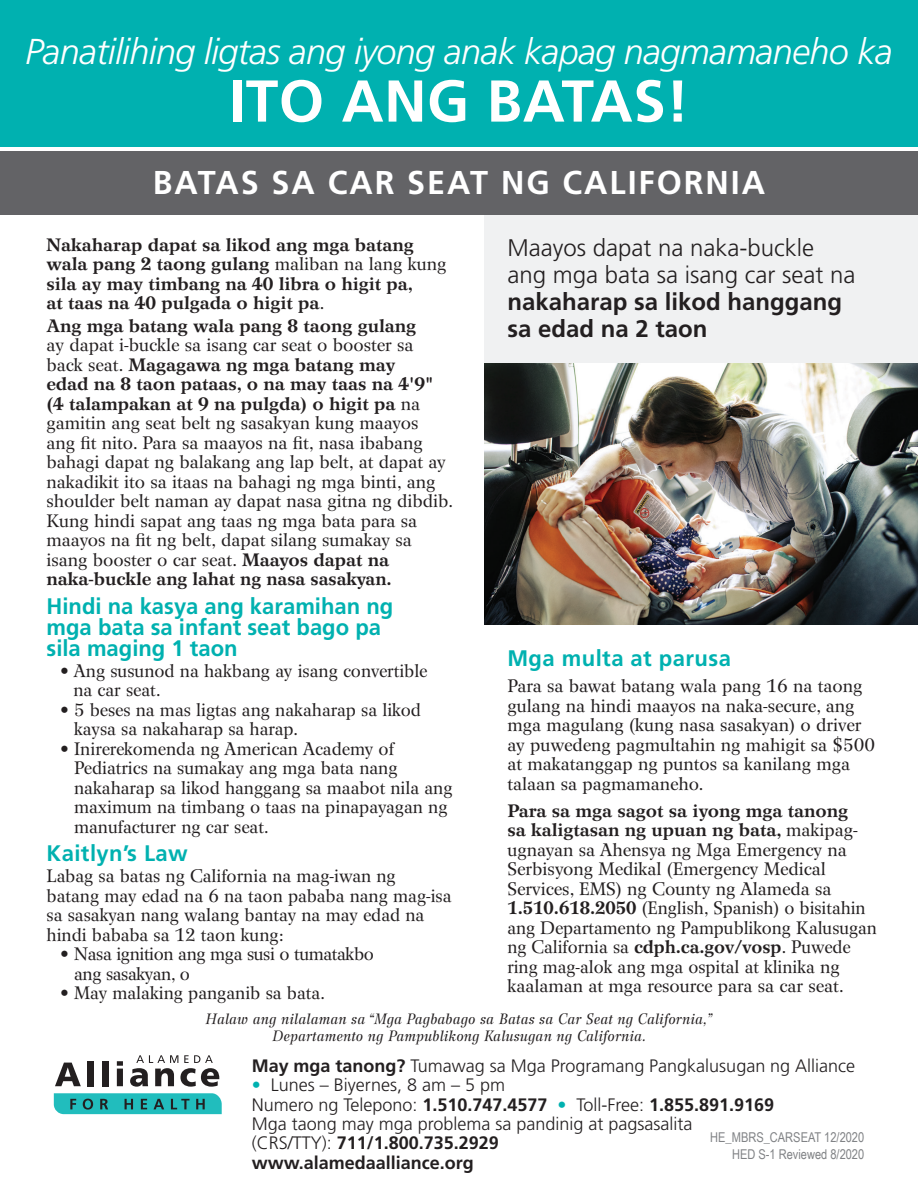
<style>
.page{position:relative;width:918px;height:1188px;background:#fff}
.page>*{position:absolute;margin:0;border:0;box-sizing:border-box;transform-origin:0 0}
.t1{font:700 58.95px "Frutiger";letter-spacing:.01em;color:#fff}
.t2{font:italic 43.05px/54.4px "Wilke";letter-spacing:.01em;color:#fff;text-align:right}
.t3{font:italic 300 36px "Frutiger";letter-spacing:-.02em;color:#fff}
.t4{font:700 36px "Frutiger";color:#fff}
.t5{font:700 33px "Frutiger";letter-spacing:.06em;color:#fff}
.t6{font:300 24px/27px "Frutiger";color:#231f20}
.t7{font:700 24px/27px "Frutiger";color:#231f20}
.t8{font:700 22.5px/21px "Frutiger";color:#00b1b0}
.t9{font:700 22.5px "Frutiger";letter-spacing:.02em;color:#00b1b0}
.t10{font:18px/19.5px "Wilke";color:#231f20}
.t11{font:300 18px/19.5px "Frutiger";color:#231f20}
.t12{font:700 18px/19.5px "Wilke";color:#231f20}
.t13{font:18px/19.5px "Wilke";letter-spacing:-.02em;color:#231f20}
.t14{font:italic 15px/16.5px "Wilke";color:#231f20;text-align:center}
.t15{font:13.5px/16.5px "Arial Narrow";color:#808285;text-align:right}
.s1{font-family:"Frutiger";font-weight:900;font-style:normal}
.s2{font-weight:400}
.s3{font-weight:700}
.s4{color:#00b1b0}
</style>
<div class="page">
<div style="left:0;top:0;width:918px;height:147px;background:#00b1b0"></div>
<div style="left:0;top:152px;width:918px;height:63px;background:#636366"></div>
<div style="left:484px;top:215px;width:434px;height:207px;background:#f0f1f2"></div>
<svg style="left:55px;top:1063px;width:26px;height:23px"></svg>
<div style="left:87px;top:1061px;width:6px;height:25px;background:#231f20"></div>
<div style="left:102px;top:1061px;width:6px;height:25px;background:#231f20"></div>
<svg style="left:117px;top:1061px;width:6px;height:25px"></svg>
<svg style="left:54px;top:1093px;width:168px;height:21px;background:#27acac"></svg>
<svg style="left:130px;top:1055px;width:89px;height:32px"></svg>
<img style="left:484px;top:364px;width:434px;height:260px">
<h3 class="t3" style="left:25px;top:31px;width:869px">Panatilihing ligtas ang iyong anak kapag nagmamaneho ka</h3>
<h1 class="t1" style="left:229px;top:66px;width:462px">ITO ANG BATAS!</h1>
<h2 class="t2" style="left:56px;top:40px;width:674px">Gusto naming maging <span class="s1">Malusog at<br>Ligtas</span> ka at ang iyong sanggol</h2>
<h3 class="t4" style="left:377px;top:164px;width:174px">Safe Sleep</h3>
<h3 class="t5" style="left:153px;top:163px;width:614px">BATAS SA CAR SEAT NG CALIFORNIA</h3>
<p class="t12" style="left:47px;top:235px;width:401px">Nakaharap dapat sa likod ang mga batang wala pang 2 taong gulang <span class="s2">maliban na lang kung </span>sila ay may timbang na 40 libra o higit pa,<br>at taas na 40 pulgada o higit pa<span class="s2">.</span></p>
<p class="t12" style="left:47px;top:316px;width:371px">Ang mga batang wala pang 8 taong gulang</p>
<p class="t10" style="left:47px;top:336px;width:408px">ay dapat i-buckle sa isang car seat o booster sa back seat. <span class="s3">Magagawa ng mga batang may<br>edad na 8 taon pataas, o na may taas na 4'9" (4 talampakan at 9 na pulgda) o higit pa</span> na gamitin ang seat belt ng sasakyan kung maayos<br>ang fit nito. Para sa maayos na fit, nasa ibabang bahagi dapat ng balakang ang lap belt, at dapat ay nakadikit ito sa itaas na bahagi ng mga binti, ang shoulder belt naman ay dapat nasa gitna ng dibdib.<br>Kung hindi sapat ang taas ng mga bata para sa maayos na fit ng belt, dapat silang sumakay sa isang booster o car seat. <span class="s3">Maayos dapat na naka-buckle ang lahat ng nasa sasakyan.</span></p>
<p class="t8" style="left:47px;top:595px;width:348px">Hindi na kasya ang karamihan ng mga bata sa infant seat bago pa sila maging 1 taon</p>
<p class="t10" style="left:73px;top:661px;width:356px;text-indent:-13px">• Ang susunod na hakbang ay isang convertible na car seat.</p>
<p class="t10" style="left:74px;top:700px;width:348px;text-indent:-14px">• 5 beses na mas ligtas ang nakaharap sa likod kaysa sa nakaharap sa harap.</p>
<p class="t10" style="left:74px;top:739px;width:380px;text-indent:-14px">• Inirerekomenda ng American Academy of Pediatrics na sumakay ang mga bata nang nakaharap sa likod hanggang sa maabot nila ang maximum na timbang o taas na pinapayagan ng manufacturer ng car seat.</p>
<p class="t9" style="left:47px;top:840px;width:143px">Kaitlyn’s Law</p>
<p class="t10" style="left:47px;top:867px;width:407px">Labag sa batas ng California na mag-iwan ng batang may edad na 6 na taon pababa nang mag-isa sa sasakyan nang walang bantay na may edad na hindi bababa sa 12 taon kung:</p>
<p class="t13" style="left:74px;top:945px;width:301px;text-indent:-14px">• Nasa ignition ang mga susi o tumatakbo ang sasakyan, o</p>
<p class="t10" style="left:60px;top:984px;width:267px">• May malaking panganib sa bata.</p>
<h3 class="t6" style="left:507px;top:234px;width:350px">Maayos dapat na naka-buckle ang mga bata sa isang car seat na</h3>
<h3 class="t7" style="left:507px;top:288px;width:336px">nakaharap sa likod hanggang sa edad na 2 taon</h3>
<p class="t9" style="left:507px;top:645px;width:225px">Mga multa at parusa</p>
<p class="t10" style="left:507px;top:677px;width:369px">Para sa bawat batang wala pang 16 na taong gulang na hindi maayos na naka-secure, ang mga magulang (kung nasa sasakyan) o driver ay puwedeng pagmultahin ng mahigit sa $500 at makatanggap ng puntos sa kanilang mga talaan sa pagmamaneho.</p>
<p class="t10" style="left:507px;top:801px;width:371px"><span class="s3">Para sa mga sagot sa iyong mga tanong<br>sa kaligtasan ng upuan ng bata,</span> makipag&shy;ugnayan sa Ahensya ng Mga Emergency na Serbisyong Medikal (Emergency Medical Services, EMS) ng County ng Alameda sa <span class="s3">1.510.618.2050</span> (English, Spanish) o bisitahin ang Departamento ng Pampublikong Kalusugan ng California sa <span class="s3">cdph.ca.gov/vosp</span>. Puwede ring mag-alok ang mga ospital at klinika ng kaalaman at mga resource para sa car seat.</p>
<p class="t14" style="left:206px;top:1010px;width:508px">Halaw ang nilalaman sa “Mga Pagbabago sa Batas sa Car Seat ng California,”<br>Departamento ng Pampublikong Kalusugan ng California.</p>
<p class="t11" style="left:252px;top:1056px;width:605px"><span class="s3">May mga tanong?</span> Tumawag sa Mga Programang Pangkalusugan ng Alliance</p>
<p class="t11" style="left:252px;top:1075px;width:524px"><span class="s4">•</span> Lunes – Biyernes, 8 am – 5 pm<br>Numero ng Telepono: <span class="s3">1.510.747.4577</span> <span class="s4">•</span> Toll-Free: <span class="s3">1.855.891.9169<br></span>Mga taong may mga problema sa pandinig at pagsasalita (CRS/TTY): <span class="s3">711/1.800.735.2929<br>www.alamedaalliance.org</span></p>
<p class="t15" style="left:710px;top:1129px;width:156px">HE_MBRS_CARSEAT 12/2020<br>HED S-1 Reviewed 8/2020</p>
</div>
